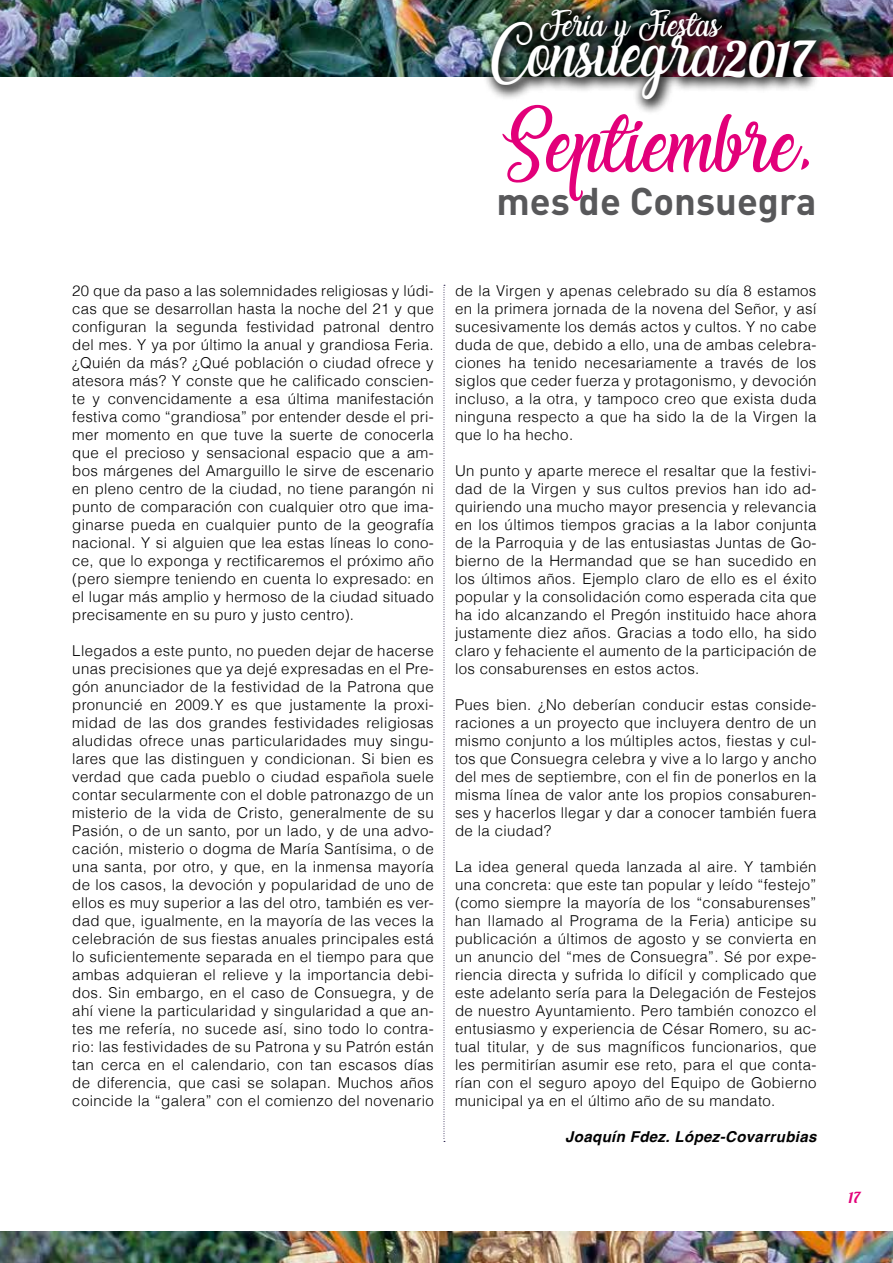
<style>
.page{position:relative;width:893px;height:1263px;background:#fff}
.page>*{position:absolute;margin:0;border:0;box-sizing:border-box;transform-origin:0 0}
.t1{font:61.5px "Laughing and Smiling";color:#e2007a}
.t2{font:49.95px "Laughing and Smiling";color:#fff}
.t3{font:48.75px "Lobster 1.4";color:#fff}
.t4{font:700 38.1px "DIN";color:#58585a}
.t5{font:25.2px "Laughing and Smiling";color:#fff}
.t6{font:300 15px/18px "Helvetica";letter-spacing:.025em;color:#000;text-align:justify}
.t7{font:italic 700 15px "Helvetica";letter-spacing:.025em;color:#000}
.t8{font:15px "Lobster 1.4";color:#e2007a}
</style>
<div class="page">
<svg style="left:444px;top:285px;width:1px;height:857px"></svg>
<img style="left:0;top:0;width:893px;height:77px">
<img style="left:0;top:1231px;width:893px;height:32px">
<div style="left:482px;top:0;width:351px;height:116px;background:#000;opacity:.75"></div>
<h3 class="t5" style="left:541px;top:6px;width:182px">Feria y Fiestas</h3>
<h2 class="t2" style="left:490px;top:18px;width:234px">Consuegra</h2>
<h3 class="t3" style="left:724px;top:28px;width:92px">2017</h3>
<h1 class="t1" style="left:507px;top:100px;width:309px">Septiembre,</h1>
<h3 class="t4" style="left:496px;top:176px;width:322px">mes de Consuegra</h3>
<p class="t6" style="left:72px;top:281px;width:363px">20 que da paso a las solemnidades religiosas y lúdi&shy;cas que se desarrollan hasta la noche del 21 y que configuran la segunda festividad patronal dentro del mes. Y ya por último la anual y grandiosa Feria. ¿Quién da más? ¿Qué población o ciudad ofrece y atesora más? Y conste que he calificado conscien&shy;te y convencidamente a esa última manifestación festiva como “grandiosa” por entender desde el pri&shy;mer momento en que tuve la suerte de conocerla que el precioso y sensacional espacio que a am&shy;bos márgenes del Amarguillo le sirve de escenario en pleno centro de la ciudad, no tiene parangón ni punto de comparación con cualquier otro que ima&shy;ginarse pueda en cualquier punto de la geografía nacional. Y si alguien que lea estas líneas lo cono&shy;ce, que lo exponga y rectificaremos el próximo año (pero siempre teniendo en cuenta lo expresado: en el lugar más amplio y hermoso de la ciudad situado precisamente en su puro y justo centro).</p>
<p class="t6" style="left:72px;top:641px;width:363px">Llegados a este punto, no pueden dejar de hacerse unas precisiones que ya dejé expresadas en el Pre&shy;gón anunciador de la festividad de la Patrona que pronuncié en 2009.Y es que justamente la proxi&shy;midad de las dos grandes festividades religiosas aludidas ofrece unas particularidades muy singu&shy;lares que las distinguen y condicionan. Si bien es verdad que cada pueblo o ciudad española suele contar secularmente con el doble patronazgo de un misterio de la vida de Cristo, generalmente de su Pasión, o de un santo, por un lado, y de una advo&shy;cación, misterio o dogma de María Santísima, o de una santa, por otro, y que, en la inmensa mayoría de los casos, la devoción y popularidad de uno de ellos es muy superior a las del otro, también es ver&shy;dad que, igualmente, en la mayoría de las veces la celebración de sus fiestas anuales principales está lo suficientemente separada en el tiempo para que ambas adquieran el relieve y la importancia debi&shy;dos. Sin embargo, en el caso de Consuegra, y de ahí viene la particularidad y singularidad a que an&shy;tes me refería, no sucede así, sino todo lo contra&shy;rio: las festividades de su Patrona y su Patrón están tan cerca en el calendario, con tan escasos días de diferencia, que casi se solapan. Muchos años coincide la “galera” con el comienzo del novenario</p>
<p class="t6" style="left:455px;top:281px;width:363px">de la Virgen y apenas celebrado su día 8 estamos en la primera jornada de la novena del Señor, y así sucesivamente los demás actos y cultos. Y no cabe duda de que, debido a ello, una de ambas celebra&shy;ciones ha tenido necesariamente a través de los siglos que ceder fuerza y protagonismo, y devoción incluso, a la otra, y tampoco creo que exista duda ninguna respecto a que ha sido la de la Virgen la que lo ha hecho.</p>
<p class="t6" style="left:455px;top:461px;width:363px">Un punto y aparte merece el resaltar que la festivi&shy;dad de la Virgen y sus cultos previos han ido ad&shy;quiriendo una mucho mayor presencia y relevancia en los últimos tiempos gracias a la labor conjunta de la Parroquia y de las entusiastas Juntas de Go&shy;bierno de la Hermandad que se han sucedido en los últimos años. Ejemplo claro de ello es el éxito popular y la consolidación como esperada cita que ha ido alcanzando el Pregón instituido hace ahora justamente diez años. Gracias a todo ello, ha sido claro y fehaciente el aumento de la participación de los consaburenses en estos actos.</p>
<p class="t6" style="left:455px;top:695px;width:363px">Pues bien. ¿No deberían conducir estas conside&shy;raciones a un proyecto que incluyera dentro de un mismo conjunto a los múltiples actos, fiestas y cul&shy;tos que Consuegra celebra y vive a lo largo y ancho del mes de septiembre, con el fin de ponerlos en la misma línea de valor ante los propios consaburen&shy;ses y hacerlos llegar y dar a conocer también fuera de la ciudad?</p>
<p class="t6" style="left:455px;top:857px;width:363px">La idea general queda lanzada al aire. Y también una concreta: que este tan popular y leído “festejo” (como siempre la mayoría de los “consaburenses” han llamado al Programa de la Feria) anticipe su publicación a últimos de agosto y se convierta en un anuncio del “mes de Consuegra”. Sé por expe&shy;riencia directa y sufrida lo difícil y complicado que este adelanto sería para la Delegación de Festejos de nuestro Ayuntamiento. Pero también conozco el entusiasmo y experiencia de César Romero, su ac&shy;tual titular, y de sus magníficos funcionarios, que les permitirían asumir ese reto, para el que conta&shy;rían con el seguro apoyo del Equipo de Gobierno municipal ya en el último año de su mandato.</p>
<p class="t7" style="left:565px;top:1124px;width:253px">Joaquín Fdez. López-Covarrubias</p>
<p class="t8" style="left:848px;top:1188px;width:14px">17</p>
</div>
